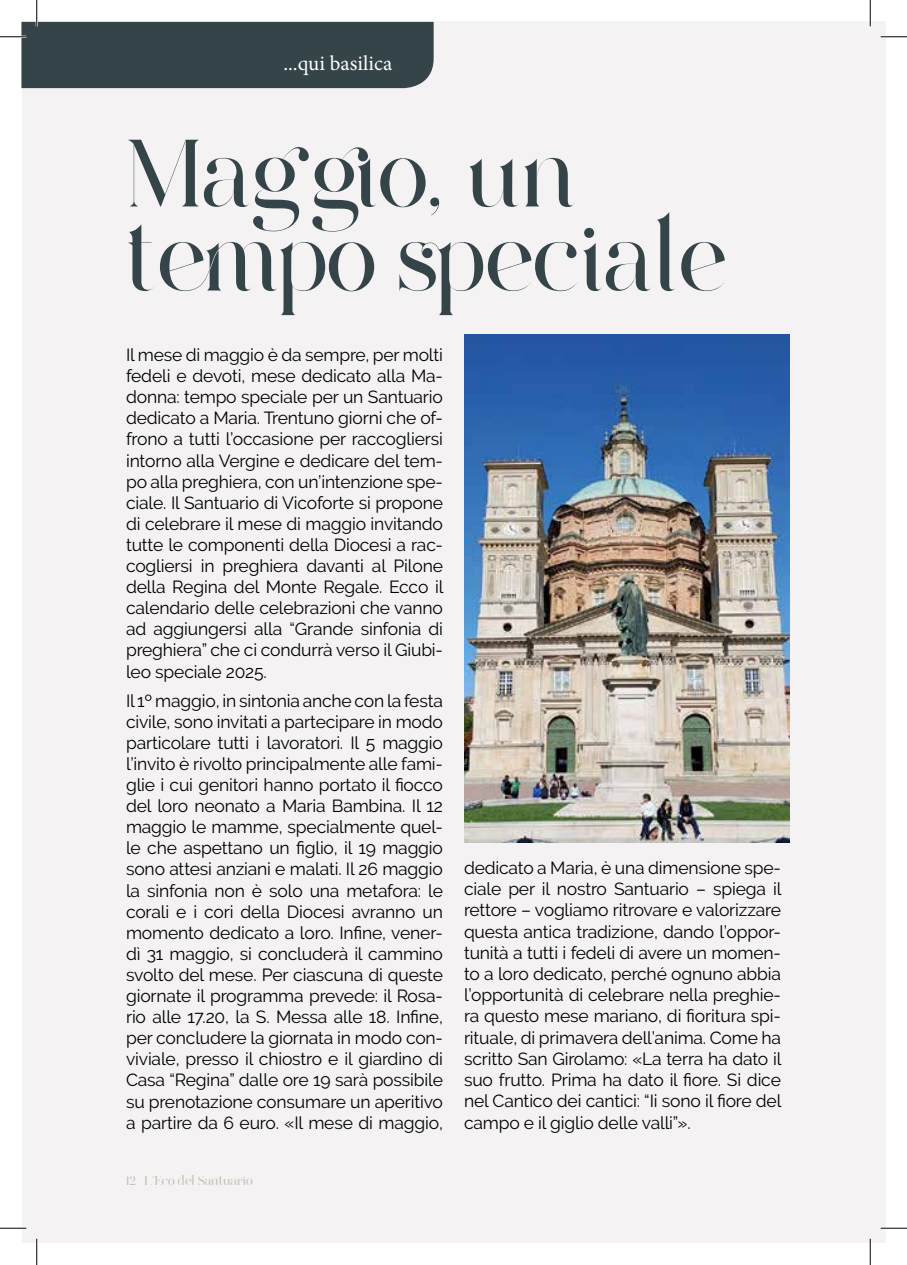
<style>
.page{position:relative;width:907px;height:1265px;background:#fff}
.page>*{position:absolute;margin:0;border:0;box-sizing:border-box;transform-origin:0 0}
.t1{font:91px/84px "Destination Journalism";color:#344448}
.t2{font:21px "Minion Pro";color:#fff}
.t3{font:17.5px/21.2px "Raleway";letter-spacing:-.01em;color:#000;text-align:justify}
.t4{font:12.25px "Destination Journalism";color:#c7bdb0}
</style>
<div class="page">
<div style="left:22px;top:22px;width:863px;height:1220px;background:#f4f2f3"></div>
<img style="left:464px;top:334px;width:325px;height:508px">
<hr style="left:881px;top:36px;width:26px;height:2px;background:#fff">
<hr style="left:0;top:1226px;width:26px;height:2px;background:#fff">
<hr style="left:881px;top:1226px;width:26px;height:2px;background:#fff">
<hr style="left:36px;top:1238px;width:2px;height:26px;background:#fff">
<hr style="left:869px;top:0;width:2px;height:26px;background:#fff">
<hr style="left:869px;top:1238px;width:2px;height:26px;background:#fff">
<svg style="left:881px;top:36px;width:26px;height:1px"></svg>
<svg style="left:0;top:1227px;width:26px;height:1px"></svg>
<svg style="left:881px;top:1227px;width:26px;height:1px"></svg>
<svg style="left:0;top:0;width:434px;height:88px"></svg>
<svg style="left:36px;top:1238px;width:1px;height:26px"></svg>
<svg style="left:870px;top:0;width:1px;height:26px"></svg>
<svg style="left:870px;top:1238px;width:1px;height:26px"></svg>
<p class="t2" style="left:283px;top:49px;width:110px">...qui basilica</p>
<h1 class="t1" style="left:125px;top:135px;width:603px">Maggio, un tempo speciale</h1>
<p class="t3" style="left:126px;top:344px;width:319px">Il mese di maggio è da sempre, per molti fedeli e devoti, mese dedicato alla Ma&shy;donna: tempo speciale per un Santuario dedicato a Maria. Trentuno giorni che of&shy;frono a tutti l’occasione per raccogliersi intorno alla Vergine e dedicare del tem&shy;po alla preghiera, con un’intenzione spe&shy;ciale. Il Santuario di Vicoforte si propone di celebrare il mese di maggio invitando tutte le componenti della Diocesi a rac&shy;cogliersi in preghiera davanti al Pilone della Regina del Monte Regale. Ecco il calendario delle celebrazioni che vanno ad aggiungersi alla “Grande sinfonia di preghiera” che ci condurrà verso il Giubi&shy;leo speciale 2025.</p>
<p class="t3" style="left:126px;top:689px;width:318px">Il 1º maggio, in sintonia anche con la festa civile, sono invitati a partecipare in modo particolare tutti i lavoratori. Il 5 maggio l’invito è rivolto principalmente alle fami&shy;glie i cui genitori hanno portato il fiocco del loro neonato a Maria Bambina. Il 12 maggio le mamme, specialmente quel&shy;le che aspettano un figlio, il 19 maggio sono attesi anziani e malati. Il 26 maggio la sinfonia non è solo una metafora: le corali e i cori della Diocesi avranno un momento dedicato a loro. Infine, vener&shy;dì 31 maggio, si concluderà il cammino svolto del mese. Per ciascuna di queste giornate il programma prevede: il Rosa&shy;rio alle 17.20, la S. Messa alle 18. Infine, per concludere la giornata in modo con&shy;viviale, presso il chiostro e il giardino di Casa “Regina” dalle ore 19 sarà possibile su prenotazione consumare un aperitivo a partire da 6 euro. «Il mese di maggio,</p>
<p class="t3" style="left:464px;top:856px;width:319px">dedicato a Maria, è una dimensione spe&shy;ciale per il nostro Santuario – spiega il rettore – vogliamo ritrovare e valorizzare questa antica tradizione, dando l’oppor&shy;tunità a tutti i fedeli di avere un momen&shy;to a loro dedicato, perché ognuno abbia l’opportunità di celebrare nella preghie&shy;ra questo mese mariano, di fioritura spi&shy;rituale, di primavera dell’anima. Come ha scritto San Girolamo: «La terra ha dato il suo frutto. Prima ha dato il fiore. Si dice nel Cantico dei cantici: “Ii sono il fiore del campo e il giglio delle valli”».</p>
<p class="t4" style="left:126px;top:1172px;width:128px">12 L’Eco del Santuario</p>
</div>
